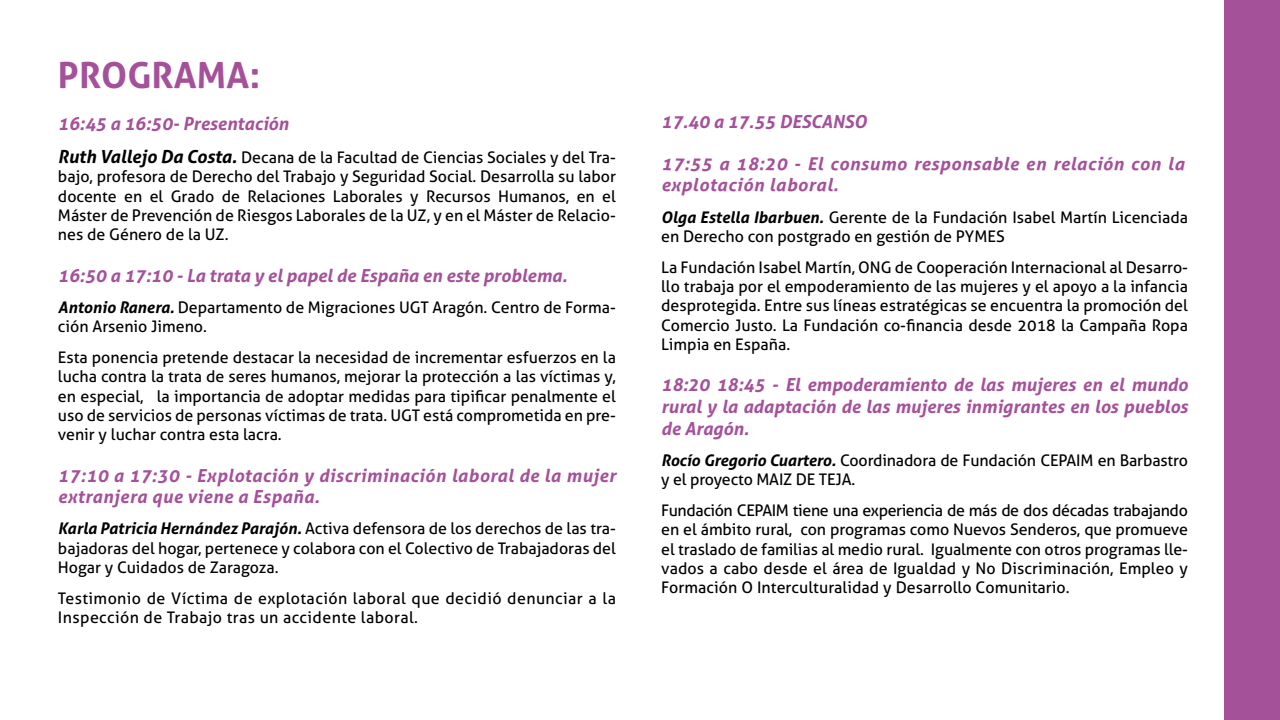
<style>
.page{position:relative;width:1280px;height:720px;background:#fff}
.page>*{position:absolute;margin:0;border:0;box-sizing:border-box;transform-origin:0 0}
.t1{font:700 36px "Aller";letter-spacing:.005em;color:#a5519a}
.t2{font:italic 700 18px/21.6px "Aller";color:#a5519a}
.t3{font:italic 700 18px/21.6px "Aller";letter-spacing:.025em;color:#a5519a}
.t4{font:16px/19.2px "Aller";color:#000;text-align:justify}
.t5{font:16px/19.2px "Aller";letter-spacing:.025em;color:#000}
.s1{font-weight:700;font-style:italic;font-size:18px}
.s2{font-weight:700;font-style:italic}
</style>
<div class="page">
<div style="left:1224px;top:0;width:56px;height:720px;background:#a5519a"></div>
<h1 class="t1" style="left:58px;top:61px;width:204px">PROGRAMA:</h1>
<p class="t2" style="left:58px;top:113px;width:232px">16:45 a 16:50- Presentación</p>
<p class="t4" style="left:58px;top:150px;width:560px"><span class="s1">Ruth Vallejo Da Costa.</span> Decana de la Facultad de Ciencias Sociales y del Tra&shy;bajo, profesora de Derecho del Trabajo y Seguridad Social. Desarrolla su labor docente en el Grado de Relaciones Laborales y Recursos Humanos, en el Máster de Prevención de Riesgos Laborales de la UZ, y en el Máster de Relacio&shy;nes de Género de la UZ.</p>
<p class="t2" style="left:58px;top:265px;width:511px">16:50 a 17:10 - La trata y el papel de España en este problema.</p>
<p class="t4" style="left:58px;top:299px;width:559px"><span class="s2">Antonio Ranera.</span> Departamento de Migraciones UGT Aragón. Centro de Forma&shy;ción Arsenio Jimeno.</p>
<p class="t4" style="left:58px;top:350px;width:559px">Esta ponencia pretende destacar la necesidad de incrementar esfuerzos en la lucha contra la trata de seres humanos, mejorar la protección a las víctimas y, en especial, la importancia de adoptar medidas para tipificar penalmente el uso de servicios de personas víctimas de trata. UGT está comprometida en pre&shy;venir y luchar contra esta lacra.</p>
<p class="t3" style="left:58px;top:465px;width:559px">17:10 a 17:30 - Explotación y discriminación laboral de la mujer extranjera que viene a España.</p>
<p class="t4" style="left:58px;top:521px;width:559px"><span class="s2">Karla Patricia Hernández Parajón.</span> Activa defensora de los derechos de las tra&shy;bajadoras del hogar, pertenece y colabora con el Colectivo de Trabajadoras del Hogar y Cuidados de Zaragoza.</p>
<p class="t5" style="left:58px;top:590px;width:560px">Testimonio de Víctima de explotación laboral que decidió denunciar a la<br>Inspección de Trabajo tras un accidente laboral.</p>
<p class="t2" style="left:661px;top:112px;width:207px">17.40 a 17.55 DESCANSO</p>
<p class="t2" style="left:662px;top:140px;width:524px;line-height:28.1px;rotate:2deg">17:55 a 18:20 - El consumo responsable en relación con la explotación laboral.</p>
<p class="t4" style="left:661px;top:209px;width:528px"><span class="s2">Olga Estella Ibarbuen.</span> Gerente de la Fundación Isabel Martín Licenciada en Derecho con postgrado en gestión de PYMES</p>
<p class="t4" style="left:661px;top:259px;width:528px">La Fundación Isabel Martín, ONG de Cooperación Internacional al Desarro&shy;llo trabaja por el empoderamiento de las mujeres y el apoyo a la infancia desprotegida. Entre sus líneas estratégicas se encuentra la promoción del Comercio Justo. La Fundación co-financia desde 2018 la Campaña Ropa Limpia en España.</p>
<p class="t2" style="left:661px;top:375px;width:528px;text-align:justify">18:20 18:45 - El empoderamiento de las mujeres en el mundo rural y la adaptación de las mujeres inmigrantes en los pueblos de Aragón.</p>
<p class="t4" style="left:661px;top:452px;width:528px"><span class="s2">Rocío Gregorio Cuartero.</span> Coordinadora de Fundación CEPAIM en Barbastro y el proyecto MAIZ DE TEJA.</p>
<p class="t4" style="left:661px;top:503px;width:528px">Fundación CEPAIM tiene una experiencia de más de dos décadas trabajando en el ámbito rural, con programas como Nuevos Senderos, que promueve el traslado de familias al medio rural. Igualmente con otros programas lle&shy;vados a cabo desde el área de Igualdad y No Discriminación, Empleo y Formación O Interculturalidad y Desarrollo Comunitario.</p>
</div>
